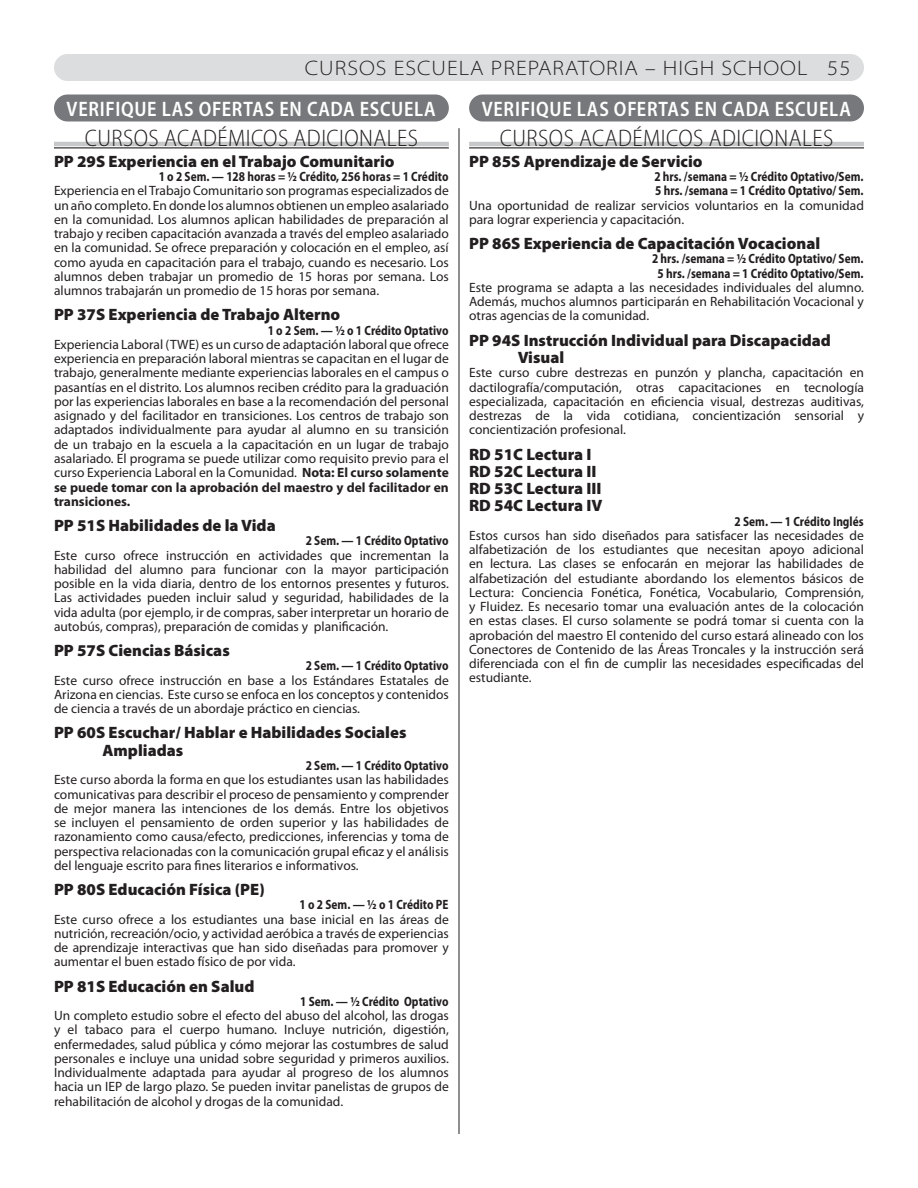
<style>
.page{position:relative;width:918px;height:1188px;background:#fff}
.page>*{position:absolute;margin:0;border:0;box-sizing:border-box;transform-origin:0 0}
.t1{font:300 semi-condensed 24px "Myriad Pro";letter-spacing:.02em;color:#231f20}
.t2{font:600 semi-condensed 21px "Myriad Pro";letter-spacing:.035em;color:#fff;scale:.95 1}
.t3{font:300 semi-expanded 21px "Myriad Pro";letter-spacing:.05em;color:#231f20}
.t4{font:900 16.5px/17.2px "Myriad Pro";color:#231f20}
.t5{font:13.5px/14.2px "Myriad Pro";color:#231f20;text-align:justify}
.t6{font:700 semi-condensed 13.5px/14.2px "Myriad Pro";color:#231f20;scale:.9 1}
.s1{font-weight:700}
</style>
<div class="page">
<div style="left:54px;top:54px;width:810px;height:27px;background:#dcddde;border-radius:14px"></div>
<div style="left:54px;top:94px;width:395px;height:28px;background:#77787b;border-radius:14px"></div>
<div style="left:469px;top:94px;width:395px;height:28px;background:#77787b;border-radius:14px"></div>
<hr style="left:459px;top:128px;width:1px;height:1006px;background:#231f20">
<hr style="left:54px;top:142px;width:395px;height:4px;background:#c7c8ca">
<hr style="left:54px;top:147px;width:395px;height:1px;background:#231f20">
<hr style="left:469px;top:142px;width:395px;height:4px;background:#c7c8ca">
<hr style="left:469px;top:147px;width:395px;height:1px;background:#231f20">
<h2 class="t3" style="left:305px;top:57px;width:547px">CURSOS ESCUELA PREPARATORIA – HIGH SCHOOL 55</h2>
<h2 class="t2" style="left:67px;top:97px;width:390px">VERIFIQUE LAS OFERTAS EN CADA ESCUELA</h2>
<h2 class="t2" style="left:482px;top:97px;width:390px">VERIFIQUE LAS OFERTAS EN CADA ESCUELA</h2>
<h1 class="t1" style="left:85px;top:125px;width:335px">CURSOS ACADÉMICOS ADICIONALES</h1>
<p class="t4" style="left:54px;top:153px;width:342px">PP 29S Experiencia en el Trabajo Comunitario</p>
<p class="t6" style="left:159px;top:170px;width:323px">1 o 2 Sem. — 128 horas = ½ Crédito, 256 horas = 1 Crédito</p>
<p class="t5" style="left:54px;top:183px;width:396px">Experiencia en el Trabajo Comunitario son programas especializados de un año completo. En donde los alumnos obtienen un empleo asalariado en la comunidad. Los alumnos aplican habilidades de preparación al trabajo y reciben capacitación avanzada a través del empleo asalariado en la comunidad. Se ofrece preparación y colocación en el empleo, así como ayuda en capacitación para el trabajo, cuando es necesario. Los alumnos deben trabajar un promedio de 15 horas por semana. Los alumnos trabajarán un promedio de 15 horas por semana.</p>
<p class="t4" style="left:54px;top:306px;width:288px">PP 37S Experiencia de Trabajo Alterno</p>
<p class="t6" style="left:268px;top:323px;width:202px">1 o 2 Sem. — ½ o 1 Crédito Optativo</p>
<p class="t5" style="left:54px;top:337px;width:396px">Experiencia Laboral (TWE) es un curso de adaptación laboral que ofrece experiencia en preparación laboral mientras se capacitan en el lugar de trabajo, generalmente mediante experiencias laborales en el campus o pasantías en el distrito. Los alumnos reciben crédito para la graduación por las experiencias laborales en base a la recomendación del personal asignado y del facilitador en transiciones. Los centros de trabajo son adaptados individualmente para ayudar al alumno en su transición de un trabajo en la escuela a la capacitación en un lugar de trabajo asalariado. El programa se puede utilizar como requisito previo para el curso Experiencia Laboral en la Comunidad. <span class="s1">Nota: El curso solamente se puede tomar con la aprobación del maestro y del facilitador en transiciones.</span></p>
<p class="t4" style="left:54px;top:517px;width:223px">PP 51S Habilidades de la Vida</p>
<p class="t6" style="left:306px;top:534px;width:160px">2 Sem. — 1 Crédito Optativo</p>
<p class="t5" style="left:54px;top:548px;width:396px">Este curso ofrece instrucción en actividades que incrementan la habilidad del alumno para funcionar con la mayor participación posible en la vida diaria, dentro de los entornos presentes y futuros.<br>Las actividades pueden incluir salud y seguridad, habilidades de la vida adulta (por ejemplo, ir de compras, saber interpretar un horario de autobús, compras), preparación de comidas y planificación.</p>
<p class="t4" style="left:54px;top:642px;width:177px">PP 57S Ciencias Básicas</p>
<p class="t6" style="left:306px;top:659px;width:160px">2 Sem. — 1 Crédito Optativo</p>
<p class="t5" style="left:54px;top:673px;width:396px">Este curso ofrece instrucción en base a los Estándares Estatales de Arizona en ciencias. Este curso se enfoca en los conceptos y contenidos de ciencia a través de un abordaje práctico en ciencias.</p>
<p class="t4" style="left:103px;top:724px;width:305px;text-indent:-49px">PP 60S Escuchar/ Hablar e Habilidades Sociales<br>Ampliadas</p>
<p class="t6" style="left:306px;top:759px;width:160px">2 Sem. — 1 Crédito Optativo</p>
<p class="t5" style="left:54px;top:772px;width:396px">Este curso aborda la forma en que los estudiantes usan las habilidades comunicativas para describir el proceso de pensamiento y comprender de mejor manera las intenciones de los demás. Entre los objetivos se incluyen el pensamiento de orden superior y las habilidades de razonamiento como causa/efecto, predicciones, inferencias y toma de perspectiva relacionadas con la comunicación grupal eficaz y el análisis del lenguaje escrito para fines literarios e informativos.</p>
<p class="t4" style="left:54px;top:881px;width:212px">PP 80S Educación Física (PE)</p>
<p class="t6" style="left:300px;top:898px;width:167px">1 o 2 Sem. — ½ o 1 Crédito PE</p>
<p class="t5" style="left:54px;top:912px;width:396px">Este curso ofrece a los estudiantes una base inicial en las áreas de nutrición, recreación/ocio, y actividad aeróbica a través de experiencias de aprendizaje interactivas que han sido diseñadas para promover y aumentar el buen estado físico de por vida.</p>
<p class="t4" style="left:54px;top:978px;width:202px">PP 81S Educación en Salud</p>
<p class="t6" style="left:300px;top:994px;width:166px">1 Sem. — ½ Crédito Optativo</p>
<p class="t5" style="left:54px;top:1008px;width:396px">Un completo estudio sobre el efecto del abuso del alcohol, las drogas y el tabaco para el cuerpo humano. Incluye nutrición, digestión, enfermedades, salud pública y cómo mejorar las costumbres de salud personales e incluye una unidad sobre seguridad y primeros auxilios.<br>Individualmente adaptada para ayudar al progreso de los alumnos hacia un IEP de largo plazo. Se pueden invitar panelistas de grupos de rehabilitación de alcohol y drogas de la comunidad.</p>
<h1 class="t1" style="left:500px;top:125px;width:335px">CURSOS ACADÉMICOS ADICIONALES</h1>
<p class="t4" style="left:469px;top:153px;width:235px">PP 85S Aprendizaje de Servicio</p>
<p class="t6" style="left:654px;top:170px;width:234px">2 hrs. /semana = ½ Crédito Optativo/Sem.<br>5 hrs. /semana = 1 Crédito Optativo/ Sem.</p>
<p class="t5" style="left:469px;top:198px;width:396px">Una oportunidad de realizar servicios voluntarios en la comunidad para lograr experiencia y capacitación.</p>
<p class="t4" style="left:469px;top:235px;width:353px">PP 86S Experiencia de Capacitación Vocacional</p>
<p class="t6" style="left:652px;top:252px;width:237px;text-align:center">2 hrs. /semana = ½ Crédito Optativo/ Sem.<br>5 hrs. /semana = 1 Crédito Optativo/Sem.</p>
<p class="t5" style="left:469px;top:280px;width:396px">Este programa se adapta a las necesidades individuales del alumno.<br>Además, muchos alumnos participarán en Rehabilitación Vocacional y otras agencias de la comunidad.</p>
<p class="t4" style="left:518px;top:332px;width:315px;text-indent:-49px">PP 94S Instrucción Individual para Discapacidad<br>Visual</p>
<p class="t5" style="left:469px;top:365px;width:396px">Este curso cubre destrezas en punzón y plancha, capacitación en dactilografía/computación, otras capacitaciones en tecnología especializada, capacitación en eficiencia visual, destrezas auditivas, destrezas de la vida cotidiana, concientización sensorial y concientización profesional.</p>
<p class="t4" style="left:469px;top:446px;width:135px">RD 51C Lectura I<br>RD 52C Lectura II<br>RD 53C Lectura III<br>RD 54C Lectura IV</p>
<p class="t6" style="left:735px;top:514px;width:145px">2 Sem. — 1 Crédito Inglés</p>
<p class="t5" style="left:469px;top:528px;width:396px">Estos cursos han sido diseñados para satisfacer las necesidades de alfabetización de los estudiantes que necesitan apoyo adicional en lectura. Las clases se enfocarán en mejorar las habilidades de alfabetización del estudiante abordando los elementos básicos de Lectura: Conciencia Fonética, Fonética, Vocabulario, Comprensión, y Fluidez. Es necesario tomar una evaluación antes de la colocación en estas clases. El curso solamente se podrá tomar si cuenta con la aprobación del maestro El contenido del curso estará alineado con los Conectores de Contenido de las Áreas Troncales y la instrucción será diferenciada con el fin de cumplir las necesidades especificadas del estudiante.</p>
</div>
